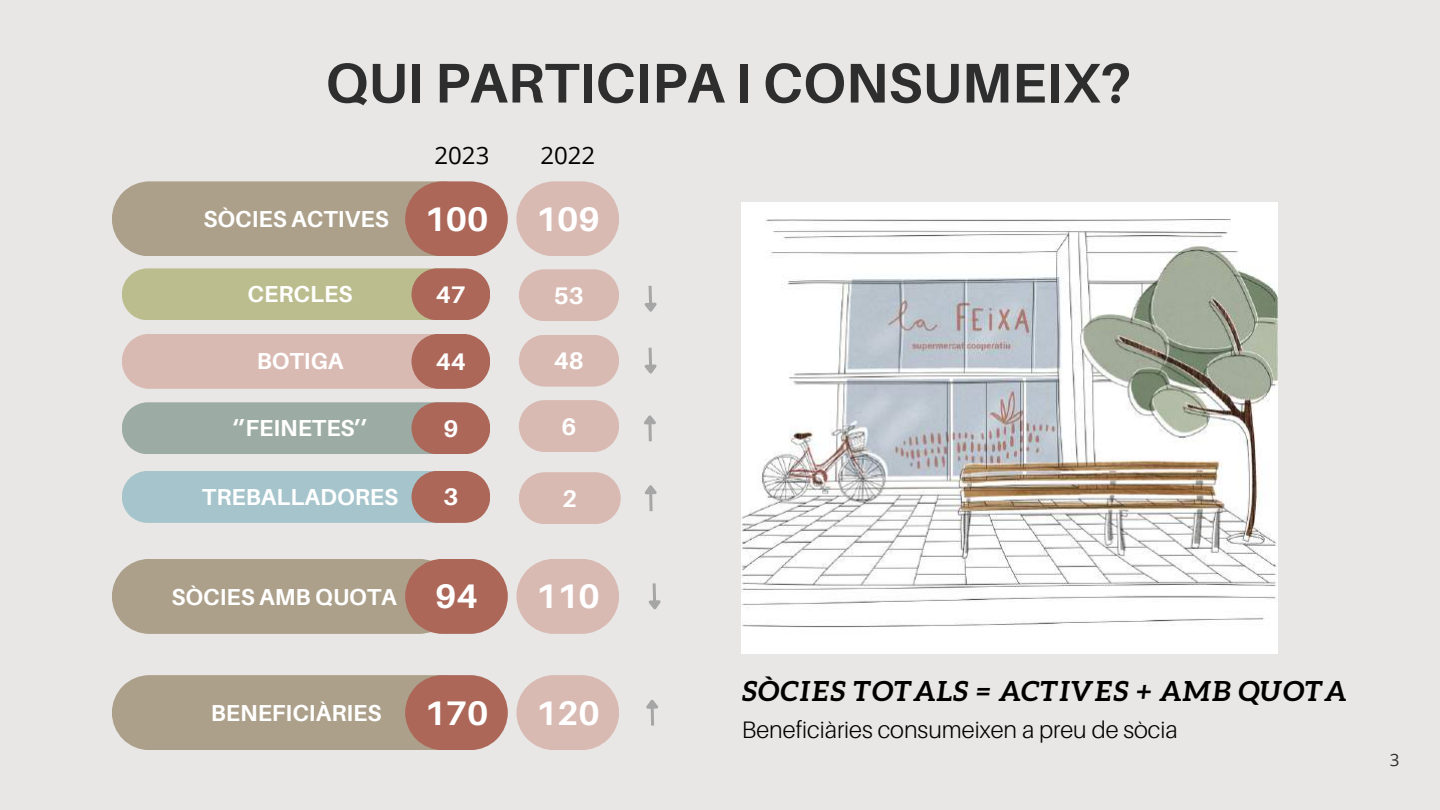
<style>
.page{position:relative;width:1440px;height:810px;background:#e8e7e5}
.page>*{position:absolute;margin:0;border:0;box-sizing:border-box;transform-origin:0 0}
.t1{font:700 56px "Aileron";color:#2e2e2e}
.t2{font:700 34.1px "Aileron";color:#fff}
.t3{font:italic 700 27.8px "Aleo";letter-spacing:.015em;color:#000}
.t4{font:700 24px "Aileron";color:#fff}
.t5{font:24px "Open Sans";color:#000}
.t6{font:300 23.9px "Aileron";color:#000}
.t7{font:700 23.1px "Aileron";color:#fff}
.t8{font:17px "Open Sans";color:#2e2e2e}
.s1{font-size:34.1px}
</style>
<div class="page">
<svg style="left:516px;top:181px;width:103px;height:75px"></svg>
<svg style="left:112px;top:181px;width:396px;height:75px;background:#ae9683"></svg>
<div style="left:122px;top:268px;width:356px;height:52px;background:#bbbd8e;border-radius:26px"></div>
<div style="left:412px;top:268px;width:78px;height:52px;background:#ac6758;border-radius:26px"></div>
<svg style="left:122px;top:334px;width:368px;height:55px;background:#d1aca4"></svg>
<svg style="left:122px;top:402px;width:368px;height:52px;background:#a1a198"></svg>
<div style="left:519px;top:269px;width:100px;height:52px;background:#d9bab3;border-radius:26px"></div>
<div style="left:519px;top:335px;width:100px;height:52px;background:#d9bab3;border-radius:26px"></div>
<div style="left:519px;top:400px;width:100px;height:52px;background:#d9bab3;border-radius:26px"></div>
<svg style="left:122px;top:471px;width:368px;height:52px;background:#a8b4b6"></svg>
<div style="left:519px;top:472px;width:102px;height:52px;background:#d9bab3;border-radius:26px"></div>
<svg style="left:644px;top:285px;width:13px;height:27px"></svg>
<svg style="left:644px;top:347px;width:13px;height:27px"></svg>
<svg style="left:644px;top:485px;width:13px;height:27px"></svg>
<svg style="left:516px;top:559px;width:103px;height:75px"></svg>
<svg style="left:112px;top:559px;width:396px;height:75px;background:#ae9682"></svg>
<svg style="left:516px;top:675px;width:103px;height:75px"></svg>
<svg style="left:112px;top:675px;width:396px;height:75px;background:#ae9682"></svg>
<svg style="left:646px;top:699px;width:12px;height:27px"></svg>
<svg style="left:644px;top:415px;width:12px;height:27px"></svg>
<svg style="left:648px;top:583px;width:13px;height:27px"></svg>
<img style="left:742px;top:202px;width:535px;height:451px">
<h1 class="t1" style="left:325px;top:48px;width:807px">QUI PARTICIPA I CONSUMEIX?</h1>
<p class="t5" style="left:435px;top:138px;width:56px">2023</p>
<p class="t5" style="left:540px;top:138px;width:56px">2022</p>
<p class="t7" style="left:203px;top:205px;width:287px">SÒCIES ACTIVES <span class="s1">100</span></p>
<h2 class="t2" style="left:536px;top:198px;width:65px">109</h2>
<p class="t7" style="left:248px;top:280px;width:106px">CERCLES</p>
<p class="t4" style="left:436px;top:280px;width:31px">47</p>
<p class="t4" style="left:554px;top:281px;width:31px">53</p>
<p class="t7" style="left:257px;top:347px;width:88px">BOTIGA</p>
<p class="t4" style="left:436px;top:347px;width:31px">44</p>
<p class="t4" style="left:554px;top:346px;width:31px">48</p>
<p class="t7" style="left:232px;top:414px;width:137px">‘’FEINETES’’</p>
<p class="t4" style="left:443px;top:414px;width:16px">9</p>
<p class="t4" style="left:561px;top:411px;width:16px">6</p>
<p class="t7" style="left:202px;top:482px;width:198px">TREBALLADORES</p>
<p class="t4" style="left:443px;top:482px;width:16px">3</p>
<p class="t4" style="left:562px;top:483px;width:16px">2</p>
<p class="t7" style="left:171px;top:582px;width:308px">SÒCIES AMB QUOTA <span class="s1">94</span></p>
<h2 class="t2" style="left:536px;top:575px;width:65px">110</h2>
<p class="t7" style="left:211px;top:698px;width:172px">BENEFICIÀRIES</p>
<h2 class="t2" style="left:424px;top:692px;width:65px">170</h2>
<h2 class="t2" style="left:536px;top:692px;width:65px">120</h2>
<p class="t3" style="left:742px;top:675px;width:606px">SÒCIES TOTALS = ACTIVES + AMB QUOTA</p>
<p class="t6" style="left:742px;top:714px;width:437px">Beneficiàries consumeixen a preu de sòcia</p>
<p class="t8" style="left:1390px;top:748px;width:11px">3</p>
</div>
